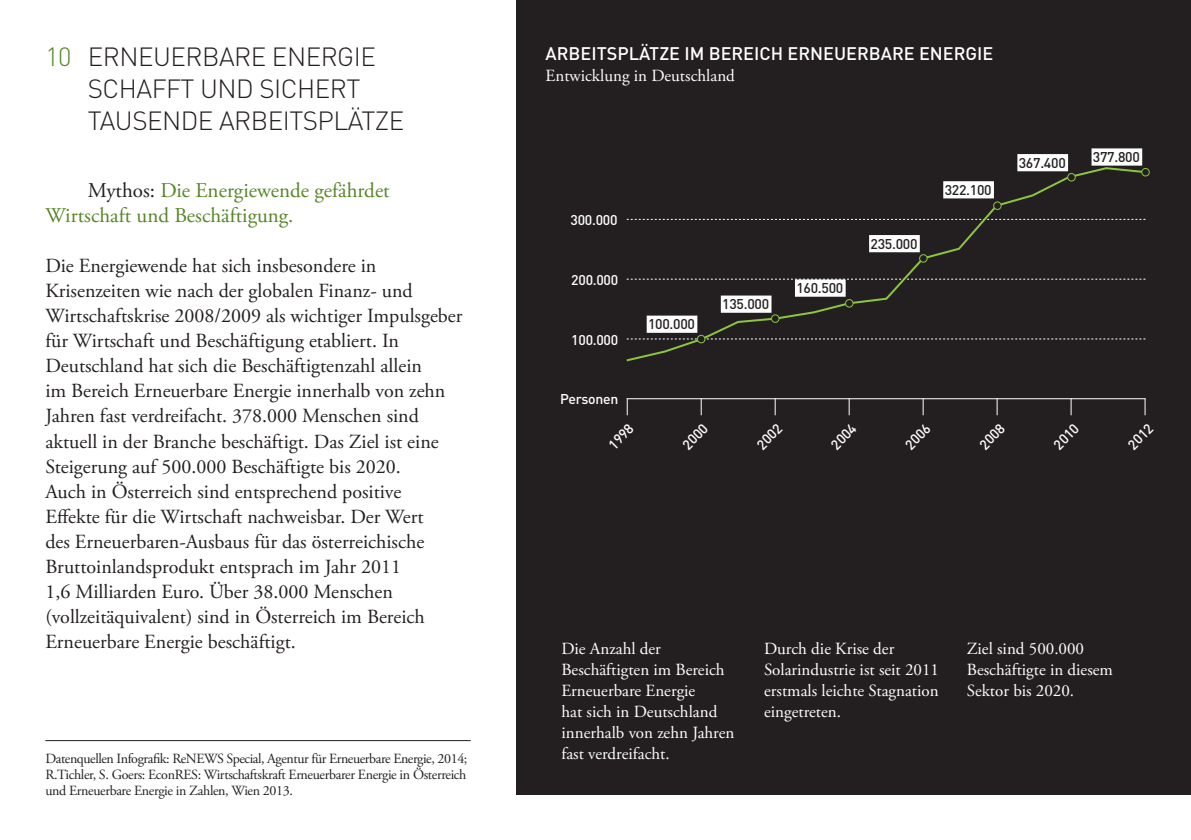
<style>
.page{position:relative;width:1191px;height:840px;background:#fff}
.page>*{position:absolute;margin:0;border:0;box-sizing:border-box;transform-origin:0 0}
.t1{font:300 26px/32px "DIN";letter-spacing:-.02em;color:#231f20}
.t2{font:21px/25px "Adobe Garamond Pro";color:#588527}
.t3{font:20px/25px "Adobe Garamond Pro";color:#231f20}
.t4{font:500 18px "DIN";color:#fff}
.t5{font:17px/21px "Adobe Garamond Pro";color:#fff}
.t6{font:14px/16px "Adobe Garamond Pro";letter-spacing:-.025em;color:#231f20;text-align:justify}
.t7{font:500 14px "DIN";letter-spacing:-.02em;color:#fff}
.t8{font:500 14px "DIN";letter-spacing:-.02em;color:#231f20}
.s1{color:#588527}
.s2{color:#231f20}
</style>
<div class="page">
<div style="left:516px;top:0;width:675px;height:794px;background:#231f20"></div>
<hr style="left:45px;top:739px;width:426px;height:1px;background:#231f20">
<hr style="left:626px;top:398px;width:519px;height:1px;background:#fff">
<svg style="left:627px;top:398px;width:1px;height:17px"></svg>
<svg style="left:922px;top:398px;width:1px;height:17px"></svg>
<svg style="left:774px;top:398px;width:1px;height:17px"></svg>
<svg style="left:1070px;top:398px;width:1px;height:17px"></svg>
<svg style="left:700px;top:398px;width:1px;height:17px"></svg>
<svg style="left:996px;top:398px;width:1px;height:17px"></svg>
<svg style="left:848px;top:398px;width:1px;height:17px"></svg>
<svg style="left:1144px;top:398px;width:1px;height:17px"></svg>
<svg style="left:626px;top:166px;width:521px;height:196px"></svg>
<div style="left:1141px;top:168px;width:8px;height:8px;background:#231f20;border-radius:50%"></div>
<div style="left:1141px;top:168px;width:8px;height:8px;border:1px solid #8bc63e;border-radius:50%"></div>
<div style="left:993px;top:202px;width:8px;height:7px;background:#231f20;border-radius:50%"></div>
<div style="left:993px;top:201px;width:8px;height:9px;border:1px solid #8bc63e;border-radius:50%"></div>
<div style="left:1067px;top:173px;width:8px;height:8px;background:#231f20;border-radius:50%"></div>
<div style="left:1067px;top:173px;width:8px;height:8px;border:1px solid #8bc63e;border-radius:50%"></div>
<div style="left:919px;top:254px;width:8px;height:8px;background:#231f20;border-radius:50%"></div>
<div style="left:919px;top:254px;width:8px;height:8px;border:1px solid #8bc63e;border-radius:50%"></div>
<div style="left:845px;top:299px;width:8px;height:8px;background:#231f20;border-radius:50%"></div>
<div style="left:845px;top:299px;width:8px;height:8px;border:1px solid #8bc63e;border-radius:50%"></div>
<div style="left:771px;top:314px;width:8px;height:8px;background:#231f20;border-radius:50%"></div>
<div style="left:771px;top:314px;width:8px;height:9px;border:1px solid #8bc63e;border-radius:50%"></div>
<div style="left:697px;top:335px;width:8px;height:7px;background:#231f20;border-radius:50%"></div>
<div style="left:697px;top:334px;width:8px;height:9px;border:1px solid #8bc63e;border-radius:50%"></div>
<div style="left:1017px;top:154px;width:51px;height:17px;background:#fff"></div>
<div style="left:943px;top:181px;width:51px;height:17px;background:#fff"></div>
<div style="left:869px;top:235px;width:50px;height:17px;background:#fff"></div>
<div style="left:795px;top:279px;width:50px;height:17px;background:#fff"></div>
<div style="left:721px;top:295px;width:50px;height:17px;background:#fff"></div>
<div style="left:646px;top:315px;width:51px;height:17px;background:#fff"></div>
<div style="left:1091px;top:148px;width:51px;height:17px;background:#fff"></div>
<h1 class="t1" style="left:88px;top:41px;width:280px;text-indent:-43px"><span class="s1">10</span> ERNEUERBARE ENERGIE<br>SCHAFFT UND SICHERT<br>TAUSENDEAR</h1>
<h1 class="t1" style="left:251px;top:105px;width:151px">BEITSPLÄTZE</h1>
<p class="t2" style="left:45px;top:179px;width:346px;text-indent:43px"><span class="s2">Mythos:</span> Die Energiewende gefährdet<br>Wirtschaft und Beschäftigung.</p>
<p class="t3" style="left:45px;top:254px;width:418px">Die Energiewende hat sich insbesondere in Krisenzeiten wie nach der globalen Finanz- und Wirtschaftskrise 2008/2009 als wichtiger Impulsgeber für Wirtschaft und Beschäftigung etabliert. In Deutschland hat sich die Beschäftigtenzahl allein<br>im Bereich Erneuerbare Energie innerhalb von zehn Jahren fast verdreifacht. 378.000 Menschen sind aktuell in der Branche beschäftigt. Das Ziel ist eine Steigerung auf 500.000 Beschäftigte bis 2020.<br>Auch in Österreich sind entsprechend positive<br>Effekte für die Wirtschaft nachweisbar. Der Wert<br>des Erneuerbaren-Ausbaus für das österreichische Bruttoinlandsprodukt entsprach im Jahr 2011<br>1,6 Milliarden Euro. Über 38.000 Menschen (vollzeitäquivalent) sind in Österreich im Bereich Erneuerbare Energie beschäftigt.</p>
<p class="t6" style="left:45px;top:750px;width:423px">Datenquellen Infografik: ReNEWS Special, Agentur für Erneuerbare Energie, 2014; R.Tichler, S. Goers: EconRES: Wirtschaftskraft Erneuerbarer Energie in Österreich und Erneuerbare Energie in Zahlen, Wien 2013.</p>
<p class="t4" style="left:545px;top:42px;width:208px">ARBEITSPLÄTZE IM BEREICH</p>
<p class="t4" style="left:787px;top:42px;width:188px">ERNEUERBARE ENERGIE</p>
<p class="t5" style="left:545px;top:66px;width:191px">Entwicklung in Deutschland</p>
<p class="t7" style="left:570px;top:211px;width:48px">300.000</p>
<p class="t7" style="left:571px;top:270px;width:48px">200.000</p>
<p class="t7" style="left:571px;top:331px;width:48px">100.000</p>
<p class="t7" style="left:560px;top:389px;width:60px">PERSONEN</p>
<p class="t8" style="left:648px;top:315px;width:48px">100.000</p>
<p class="t8" style="left:722px;top:295px;width:48px">135.000</p>
<p class="t8" style="left:796px;top:279px;width:48px">160.500</p>
<p class="t8" style="left:870px;top:234px;width:48px">235.000</p>
<p class="t8" style="left:944px;top:181px;width:48px">322.100</p>
<p class="t8" style="left:1018px;top:154px;width:48px">367.400</p>
<p class="t8" style="left:1093px;top:148px;width:48px">377.800</p>
<p class="t7" style="left:604px;top:440px;width:31px;rotate:-45deg">1998</p>
<p class="t7" style="left:678px;top:440px;width:31px;rotate:-45deg">2000</p>
<p class="t7" style="left:753px;top:440px;width:31px;rotate:-45deg">2002</p>
<p class="t7" style="left:827px;top:440px;width:31px;rotate:-45deg">2004</p>
<p class="t7" style="left:901px;top:440px;width:31px;rotate:-45deg">2006</p>
<p class="t7" style="left:975px;top:440px;width:31px;rotate:-45deg">2008</p>
<p class="t7" style="left:1049px;top:440px;width:31px;rotate:-45deg">2010</p>
<p class="t7" style="left:1124px;top:440px;width:31px;rotate:-45deg">2012</p>
<p class="t5" style="left:561px;top:638px;width:174px">Die Anzahl der<br>Beschäftigten im Bereich<br>Erneuerbare Energie<br>hat sich in Deutschland innerhalb von zehn Jahren fast verdreifacht.</p>
<p class="t5" style="left:764px;top:638px;width:176px">Durch die Krise der<br>Solarindustrie ist seit 2011 erstmals leichte Stagnation eingetreten.</p>
<p class="t5" style="left:967px;top:638px;width:148px">Ziel sind 500.000<br>Beschäftigte in diesem<br>Sektor bis 2020.</p>
</div>
